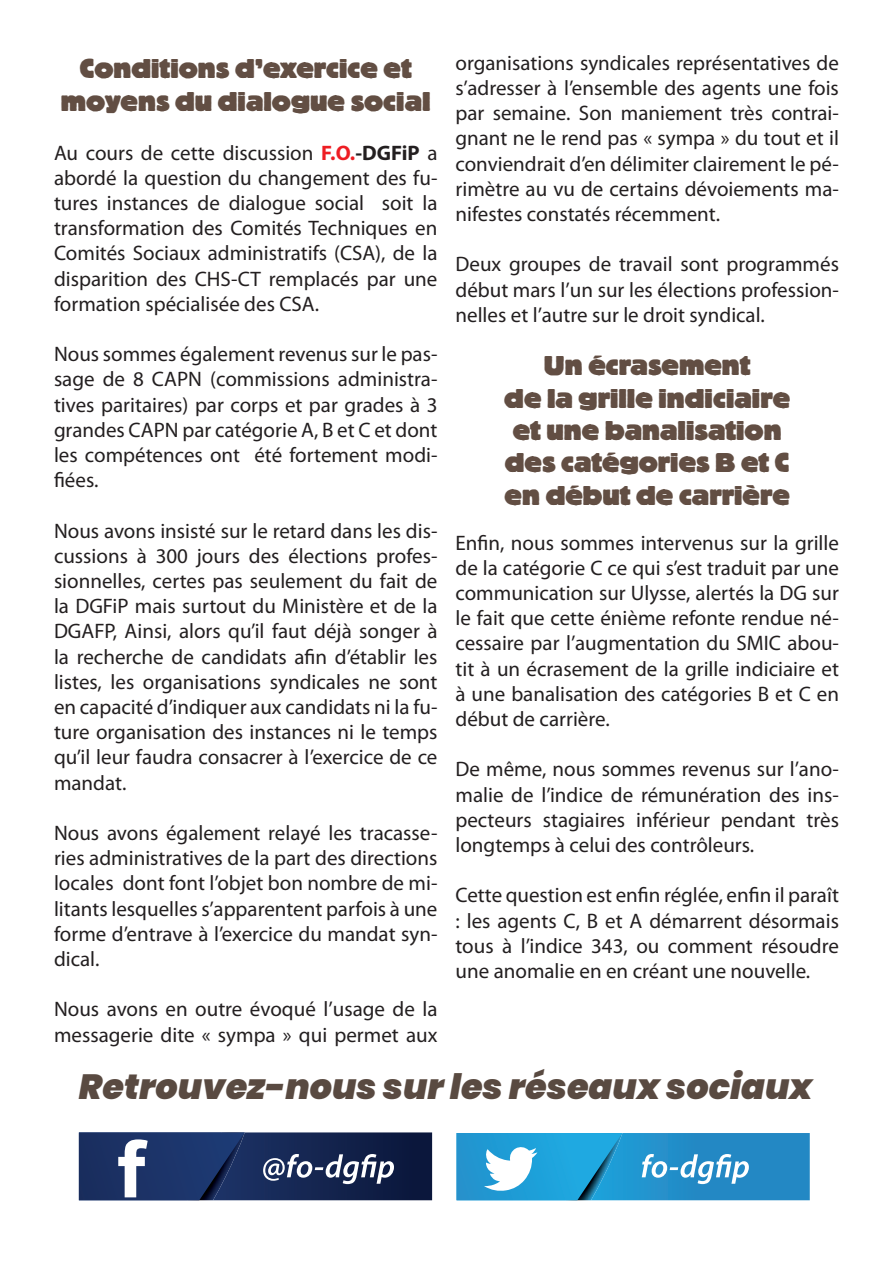
<style>
.page{position:relative;width:893px;height:1263px;background:#fff}
.page>*{position:absolute;margin:0;border:0;box-sizing:border-box;transform-origin:0 0}
.t1{font:italic 900 34.95px "Poppins";color:#594a41}
.t2{font:800 27px/32.4px "Block BE";color:#624e43;text-align:center}
.t3{font:21px/25.2px "Myriad Pro";color:#231f20;text-align:justify}
.s1{font-weight:700;color:#ee1d23}
.s2{font-weight:700}
</style>
<div class="page">
<svg style="left:79px;top:1132px;width:353px;height:68px;background:#2b3c67"></svg>
<svg style="left:456px;top:1133px;width:354px;height:67px;background:#379ed1"></svg>
<p class="t2" style="left:61px;top:53px;width:371px">Conditions d’exercice et moyens du dialogue social</p>
<p class="t3" style="left:54px;top:140px;width:385px">Au cours de cette discussion <span class="s1">F.O.</span><span class="s2">-DGFiP</span> a abordé la question du changement des fu&shy;tures instances de dialogue social soit la transformation des Comités Techniques en Comités Sociaux administratifs (CSA), de la disparition des CHS-CT remplacés par une formation spécialisée des CSA.</p>
<p class="t3" style="left:54px;top:341px;width:385px">Nous sommes également revenus sur le pas&shy;sage de 8 CAPN (commissions administra&shy;tives paritaires) par corps et par grades à 3 grandes CAPN par catégorie A, B et C et dont les compétences ont été fortement modi&shy;fiées.</p>
<p class="t3" style="left:54px;top:518px;width:385px">Nous avons insisté sur le retard dans les dis&shy;cussions à 300 jours des élections profes&shy;sionnelles, certes pas seulement du fait de la DGFiP mais surtout du Ministère et de la DGAFP, Ainsi, alors qu’il faut déjà songer à la recherche de candidats afin d’établir les listes, les organisations syndicales ne sont en capacité d’indiquer aux candidats ni la fu&shy;ture organisation des instances ni le temps qu’il leur faudra consacrer à l’exercice de ce mandat.</p>
<p class="t3" style="left:54px;top:820px;width:385px">Nous avons également relayé les tracasse&shy;ries administratives de la part des directions locales dont font l’objet bon nombre de mi&shy;litants lesquelles s’apparentent parfois à une forme d’entrave à l’exercice du mandat syn&shy;dical.</p>
<p class="t3" style="left:54px;top:996px;width:385px">Nous avons en outre évoqué l’usage de la messagerie dite « sympa » qui permet aux</p>
<p class="t3" style="left:455px;top:50px;width:385px">organisations syndicales représentatives de s’adresser à l’ensemble des agents une fois par semaine. Son maniement très contrai&shy;gnant ne le rend pas « sympa » du tout et il conviendrait d’en délimiter clairement le pé&shy;rimètre au vu de certains dévoiements ma&shy;nifestes constatés récemment.</p>
<p class="t3" style="left:455px;top:251px;width:385px">Deux groupes de travail sont programmés début mars l’un sur les élections profession&shy;nelles et l’autre sur le droit syndical.</p>
<p class="t2" style="left:544px;top:349px;width:208px">Un écrasement</p>
<p class="t2" style="left:504px;top:382px;width:287px">de la grille indiciaire</p>
<p class="t2" style="left:513px;top:414px;width:270px">et une banalisation</p>
<p class="t2" style="left:505px;top:446px;width:286px">des catégories B et C</p>
<p class="t2" style="left:505px;top:479px;width:287px">en début de carrière</p>
<p class="t3" style="left:455px;top:529px;width:385px">Enfin, nous sommes intervenus sur la grille de la catégorie C ce qui s’est traduit par une communication sur Ulysse, alertés la DG sur le fait que cette énième refonte rendue né&shy;cessaire par l’augmentation du SMIC abou&shy;tit à un écrasement de la grille indiciaire et à une banalisation des catégories B et C en début de carrière.</p>
<p class="t3" style="left:455px;top:756px;width:385px">De même, nous sommes revenus sur l’ano&shy;malie de l’indice de rémunération des ins&shy;pecteurs stagiaires inférieur pendant très longtemps à celui des contrôleurs.</p>
<p class="t3" style="left:455px;top:882px;width:385px">Cette question est enfin réglée, enfin il paraît : les agents C, B et A démarrent désormais tous à l’indice 343, ou comment résoudre une anomalie en en créant une nouvelle.</p>
<h1 class="t1" style="left:79px;top:1066px;width:735px">Retrouvez-nous sur les réseaux sociaux</h1>
</div>
